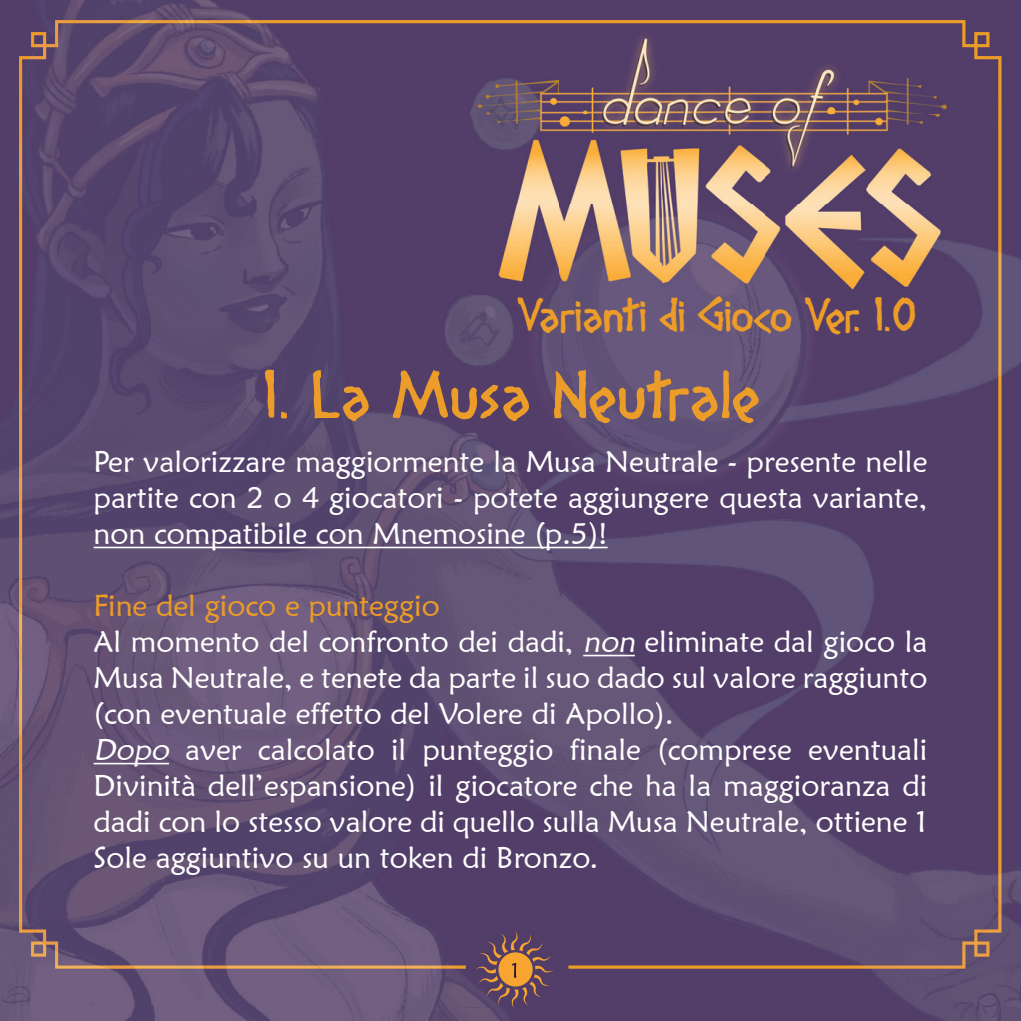
<style>
.page{position:relative;width:1021px;height:1021px;background:#fff}
.page>*{position:absolute;margin:0;border:0;box-sizing:border-box;transform-origin:0 0}
.t1{font:60px "Diogenes";letter-spacing:.03em;color:#ec9c28}
.t2{font:42px "Diogenes";color:#ec9c28}
.t3{font:30px/36px "Maiandra GD";color:#fff;text-align:justify}
.s1{color:#ec9c28}
.s2{font-style:italic}
</style>
<div class="page">
<img style="left:0;top:0;width:510px;height:1020px">
<div style="left:510px;top:0;width:510px;height:101px;background:#523d69"></div>
<img style="left:920px;top:101px;width:100px;height:919px">
<img style="left:510px;top:294px;width:410px;height:726px">
<img style="left:19px;top:20px;width:982px;height:105px">
<img style="left:19px;top:124px;width:99px;height:844px">
<img style="left:902px;top:124px;width:99px;height:844px">
<img style="left:116px;top:965px;width:788px;height:3px">
<img style="left:466px;top:929px;width:102px;height:78px">
<img style="left:510px;top:930px;width:7px;height:20px">
<img style="left:511px;top:989px;width:7px;height:18px">
<img style="left:535px;top:965px;width:18px;height:7px">
<img style="left:475px;top:966px;width:21px;height:7px">
<img style="left:526px;top:942px;width:16px;height:13px">
<img style="left:487px;top:983px;width:16px;height:13px">
<img style="left:529px;top:981px;width:13px;height:16px">
<img style="left:487px;top:941px;width:13px;height:17px">
<img style="left:519px;top:933px;width:12px;height:18px">
<img style="left:498px;top:987px;width:12px;height:18px">
<img style="left:533px;top:974px;width:17px;height:11px">
<img style="left:479px;top:953px;width:18px;height:11px">
<img style="left:532px;top:955px;width:19px;height:6px">
<img style="left:478px;top:975px;width:20px;height:8px">
<img style="left:522px;top:987px;width:7px;height:18px">
<img style="left:500px;top:933px;width:8px;height:19px">
<img style="left:498px;top:952px;width:34px;height:34px">
<img style="left:512px;top:962px;width:4px;height:15px">
<img style="left:457px;top:25px;width:514px;height:269px">
<img style="left:962px;top:25px;width:9px;height:22px">
<hr style="left:94px;top:546px;width:513px;height:2px;background:#fff">
<hr style="left:583px;top:654px;width:52px;height:2px;background:#fff">
<hr style="left:94px;top:762px;width:75px;height:2px;background:#fff">
<h2 class="t2" style="left:517px;top:292px;width:401px">Varianti di Gioco Ver. 1.0</h2>
<h1 class="t1" style="left:262px;top:362px;width:498px">1. La Musa Neutrale</h1>
<p class="t3" style="left:94px;top:443px;width:835px">Per valorizzare maggiormente la Musa Neutrale - presente nelle partite con 2 o 4 giocatori - potete aggiungere questa variante, non compatibile con Mnemosine (p.5)!</p>
<p class="t3" style="left:94px;top:587px;width:835px;text-align:left"><span class="s1">Fine del gioco e punteggio<br></span>Al momento del confronto dei dadi, <span class="s2">non</span> eliminate dal gioco la Musa Neutrale, e tenete da parte il suo dado sul valore raggiunto (con eventuale effetto del Volere di Apollo).<br><span class="s2">Dopo</span> aver calcolato il punteggio finale (comprese eventuali Divinità dell’espansione) il giocatore che ha la maggioranza di dadi con lo stesso valore di quello sulla Musa Neutrale, ottiene 1<br>Sole aggiuntivo su un token di Bronzo.</p>
</div>
